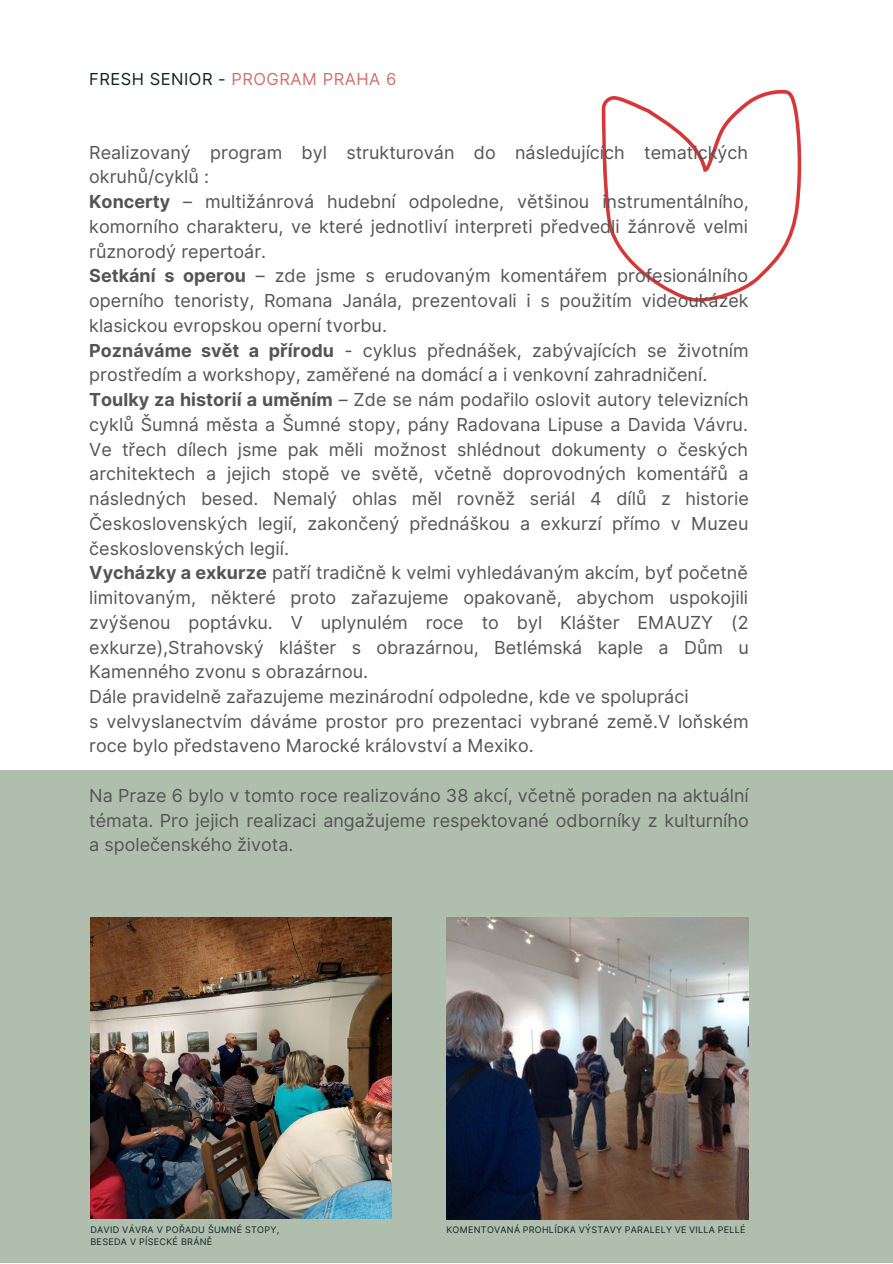
<style>
.page{position:relative;width:893px;height:1264px;background:#fff}
.page>*{position:absolute;margin:0;border:0;box-sizing:border-box;transform-origin:0 0}
.t1{font:18px/24.8px "Inter";color:#545454;text-align:justify}
.t2{font:16.5px "Inter";letter-spacing:.03em;color:#ce726d}
.t3{font:9px "Inter";letter-spacing:.03em;color:#102226}
.s1{color:#102226}
.s2{font-weight:700}
</style>
<div class="page">
<svg style="left:601px;top:89px;width:201px;height:213px"></svg>
<div style="left:0;top:770px;width:892px;height:492px;background:#b0bfad"></div>
<img style="left:90px;top:917px;width:302px;height:301px">
<img style="left:446px;top:917px;width:302px;height:302px">
<p class="t2" style="left:89px;top:69px;width:308px"><span class="s1">FRESH SENIOR -</span> PROGRAM PRAHA 6</p>
<p class="t1" style="left:89px;top:140px;width:660px">Realizovaný program byl strukturován do následujících tematických okruhů/cyklů :</p>
<p class="t1" style="left:89px;top:189px;width:661px"><span class="s2">Koncerty</span> – multižánrová hudební odpoledne, většinou instrumentálního, komorního charakteru, ve které jednotliví interpreti předvedli žánrově velmi různorodý repertoár.</p>
<p class="t1" style="left:89px;top:263px;width:660px"><span class="s2">Setkání s operou</span> – zde jsme s erudovaným komentářem profesionálního operního tenoristy, Romana Janála, prezentovali i s použitím videoukázek klasickou evropskou operní tvorbu.</p>
<p class="t1" style="left:89px;top:338px;width:661px"><span class="s2">Poznáváme svět a přírodu</span> - cyklus přednášek, zabývajících se životním prostředím a workshopy, zaměřené na domácí a i venkovní zahradničení.</p>
<p class="t1" style="left:89px;top:387px;width:661px"><span class="s2">Toulky za historií a uměním</span> – Zde se nám podařilo oslovit autory televizních cyklů Šumná města a Šumné stopy, pány Radovana Lipuse a Davida Vávru.<br>Ve třech dílech jsme pak měli možnost shlédnout dokumenty o českých architektech a jejich stopě ve světě, včetně doprovodných komentářů a následných besed. Nemalý ohlas měl rovněž seriál 4 dílů z historie Československých legií, zakončený přednáškou a exkurzí přímo v Muzeu československých legií.</p>
<p class="t1" style="left:89px;top:560px;width:661px"><span class="s2">Vycházky a exkurze</span> patří tradičně k velmi vyhledávaným akcím, byť početně limitovaným, některé proto zařazujeme opakovaně, abychom uspokojili zvýšenou poptávku. V uplynulém roce to byl Klášter EMAUZY (2 exkurze),Strahovský klášter s obrazárnou, Betlémská kaple a Dům u Kamenného zvonu s obrazárnou.</p>
<p class="t1" style="left:89px;top:684px;width:601px">Dále pravidelně zařazujeme mezinárodní odpoledne, kde ve spolupráci</p>
<p class="t1" style="left:89px;top:708px;width:661px">s velvyslanectvím dáváme prostor pro prezentaci vybrané země.V loňském roce bylo představeno Marocké království a Mexiko.</p>
<p class="t1" style="left:89px;top:783px;width:661px">Na Praze 6 bylo v tomto roce realizováno 38 akcí, včetně poraden na aktuální témata. Pro jejich realizaci angažujeme respektované odborníky z kulturního a společenského života.</p>
<p class="t3" style="left:90px;top:1224px;width:190px">DAVID VÁVRA V POŘADU ŠUMNÉ STOPY,</p>
<p class="t3" style="left:90px;top:1235px;width:123px">BESEDA V PÍSECKÉ BRÁNĚ</p>
<p class="t3" style="left:446px;top:1224px;width:300px">KOMENTOVANÁ PROHLÍDKA VÝSTAVY PARALELY VE VILLA PELLÉ</p>
</div>
